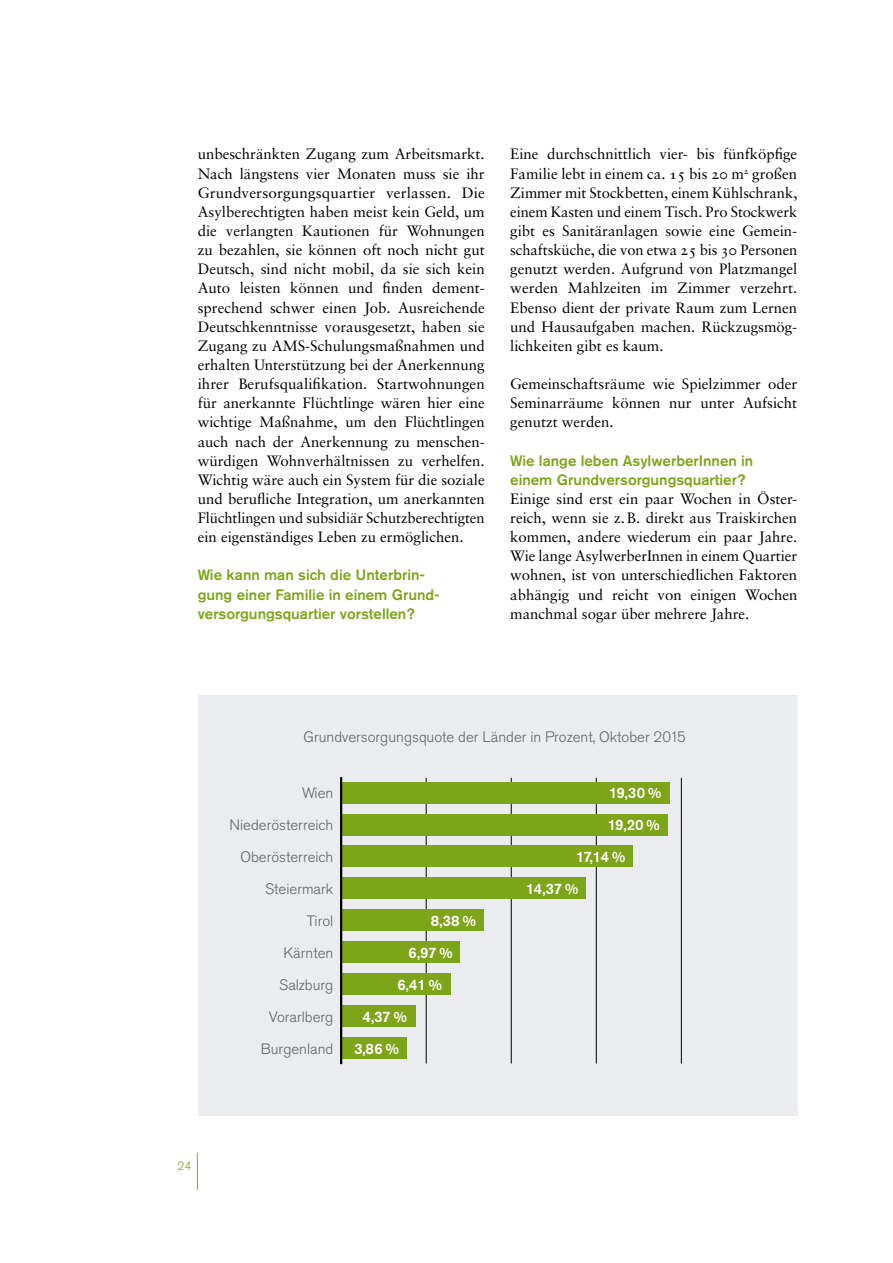
<style>
.page{position:relative;width:893px;height:1263px;background:#fff}
.page>*{position:absolute;margin:0;border:0;box-sizing:border-box;transform-origin:0 0}
.P_Lauftext{font:15px/19.2px "Sabon LT Pro";color:#000;text-align:justify}
.H4_Überschrift_3_ohne_Nummer{font:500 15px/19.2px "Akzidenz Grotesk Pro";color:#7da519}
.t1{font:300 15px/32px "Akzidenz Grotesk Pro";color:#636362;text-align:right}
.t2{font:500 15px "Akzidenz Grotesk Pro";letter-spacing:-.02em;color:#fff}
.t3{font:300 12px "Akzidenz Grotesk Pro";color:#7da519}
</style>
<div class="page">
<hr style="left:197px;top:1153px;width:1px;height:36px;background:#7da519">
<div style="left:198px;top:695px;width:599px;height:421px;background:#ebecef"></div>
<hr style="left:426px;top:778px;width:1px;height:285px;background:#000">
<hr style="left:511px;top:778px;width:1px;height:285px;background:#000">
<hr style="left:596px;top:778px;width:1px;height:285px;background:#000">
<hr style="left:681px;top:778px;width:1px;height:285px;background:#000">
<div style="left:341px;top:782px;width:328px;height:21px;background:#7da519"></div>
<div style="left:341px;top:814px;width:327px;height:21px;background:#7da519"></div>
<div style="left:341px;top:846px;width:292px;height:21px;background:#7da519"></div>
<div style="left:341px;top:878px;width:245px;height:21px;background:#7da519"></div>
<div style="left:341px;top:910px;width:143px;height:21px;background:#7da519"></div>
<div style="left:341px;top:941px;width:119px;height:22px;background:#7da519"></div>
<div style="left:341px;top:973px;width:109px;height:22px;background:#7da519"></div>
<div style="left:341px;top:1005px;width:74px;height:21px;background:#7da519"></div>
<div style="left:341px;top:1037px;width:66px;height:21px;background:#7da519"></div>
<hr style="left:340px;top:778px;width:2px;height:285px;background:#000">
<p class="P_Lauftext" style="left:198px;top:144px;width:289px">unbeschränkten Zugang zum Arbeitsmarkt.<br>Nach längstens vier Monaten muss sie ihr Grundversorgungsquartier verlassen. Die Asylberechtigten haben meist kein Geld, um die verlangten Kautionen für Wohnungen zu bezahlen, sie können oft noch nicht gut Deutsch, sind nicht mobil, da sie sich kein Auto leisten können und finden dement&shy;sprechend schwer einen Job. Ausreichende Deutschkenntnisse vorausgesetzt, haben sie Zugang zu AMS-Schulungsmaßnahmen und erhalten Unterstützung bei der Anerkennung ihrer Berufsqualifikation. Startwohnungen für anerkannte Flüchtlinge wären hier eine wichtige Maßnahme, um den Flüchtlingen auch nach der Anerkennung zu menschen&shy;würdigen Wohnverhältnissen zu verhelfen.<br>Wichtig wäre auch ein System für die soziale und berufliche Integration, um anerkannten Flüchtlingen und subsidiär Schutzberechtigten ein eigenständiges Leben zu ermöglichen.</p>
<h4 class="H4_Überschrift_3_ohne_Nummer" style="left:198px;top:565px;width:244px">Wie kann man sich die Unterbrin&shy;gung einer Familie in einem Grund&shy;versorgungsquartier vorstellen?</h4>
<p class="P_Lauftext" style="left:510px;top:144px;width:289px">Eine durchschnittlich vier- bis fünfköpfige Familie lebt in einem ca. 15 bis 20 m<sup>2</sup> großen Zimmer mit Stockbetten, einem Kühlschrank, einem Kasten und einem Tisch. Pro Stockwerk gibt es Sanitäranlagen sowie eine Gemein&shy;schaftsküche, die von etwa 25 bis 30 Personen genutzt werden. Aufgrund von Platzmangel werden Mahlzeiten im Zimmer verzehrt.<br>Ebenso dient der private Raum zum Lernen und Hausaufgaben machen. Rückzugsmög&shy;lichkeiten gibt es kaum.</p>
<p class="P_Lauftext" style="left:510px;top:374px;width:288px">Gemeinschaftsräume wie Spielzimmer oder Seminarräume können nur unter Aufsicht genutzt werden.</p>
<h4 class="H4_Überschrift_3_ohne_Nummer" style="left:510px;top:450px;width:245px">Wie lange leben AsylwerberInnen in einem Grundversorgungsquartier?</h4>
<p class="P_Lauftext" style="left:510px;top:489px;width:289px">Einige sind erst ein paar Wochen in Öster&shy;reich, wenn sie z.B. direkt aus Traiskirchen kommen, andere wiederum ein paar Jahre.<br>Wie lange AsylwerberInnen in einem Quartier wohnen, ist von unterschiedlichen Faktoren abhängig und reicht von einigen Wochen manchmal sogar über mehrere Jahre.</p>
<p class="t1" style="left:303px;top:721px;width:384px">Grundversorgungsquote der Länder in Prozent, Oktober 2015</p>
<p class="t1" style="left:230px;top:777px;width:105px">Wien<br>Niederösterreich<br>Oberösterreich<br>Steiermark<br>Tirol<br>Kärnten<br>Salzburg<br>Vorarlberg<br>Burgenland</p>
<p class="t2" style="left:609px;top:783px;width:54px">19,30 %</p>
<p class="t2" style="left:608px;top:815px;width:53px">19,20 %</p>
<p class="t2" style="left:576px;top:847px;width:50px">17,14 %</p>
<p class="t2" style="left:526px;top:879px;width:54px">14,37 %</p>
<p class="t2" style="left:431px;top:911px;width:46px">8,38 %</p>
<p class="t2" style="left:409px;top:943px;width:45px">6,97 %</p>
<p class="t2" style="left:397px;top:975px;width:46px">6,41 %</p>
<p class="t2" style="left:363px;top:1007px;width:46px">4,37 %</p>
<p class="t2" style="left:354px;top:1038px;width:46px">3,86 %</p>
<p class="t3" style="left:177px;top:1158px;width:15px">24</p>
</div>
